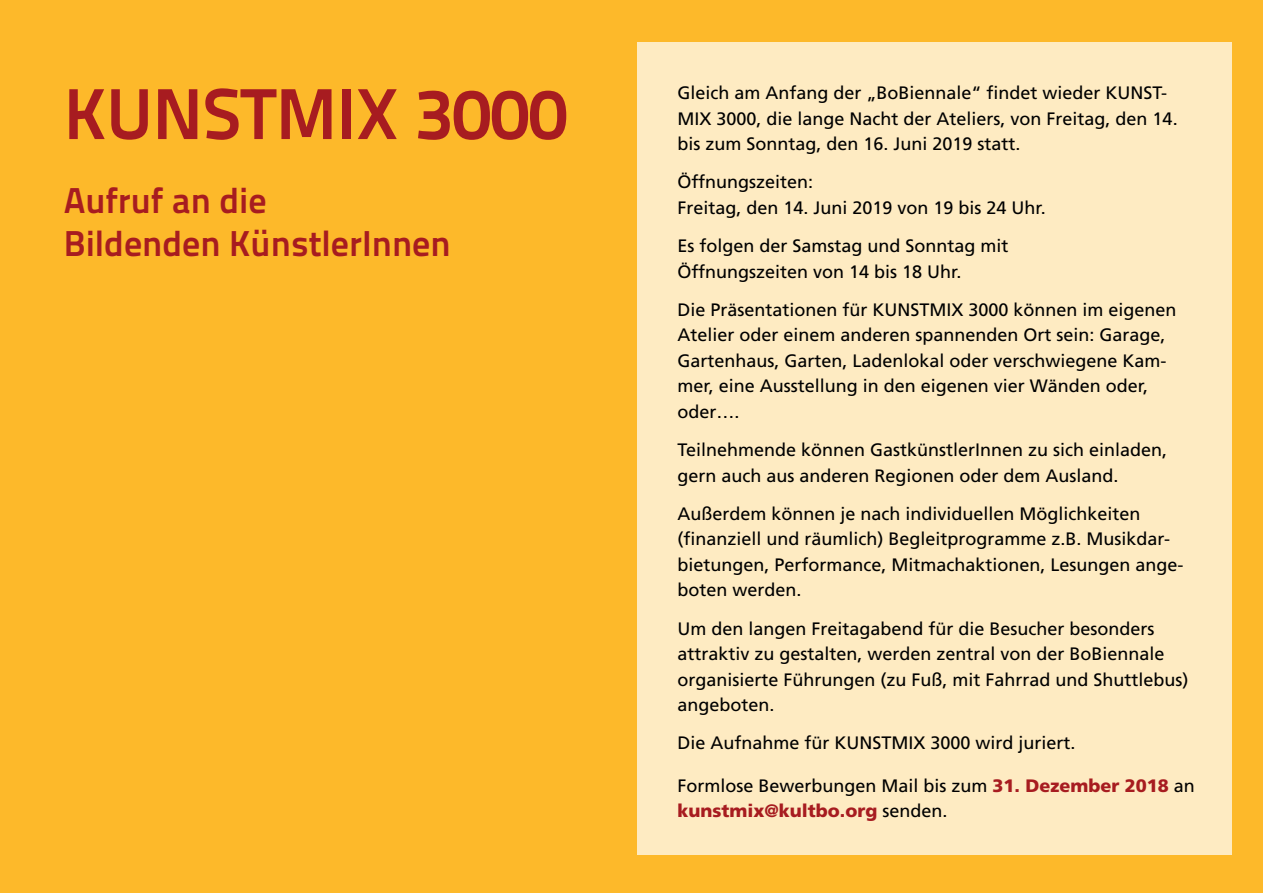
<style>
.page{position:relative;width:1263px;height:893px;background:#fdb92a}
.page>*{position:absolute;margin:0;border:0;box-sizing:border-box;transform-origin:0 0}
.t1{font:72px "Titillium Text 25 L 800 wt";color:#a71c20}
.t2{font:36px/43.2px "Titillium Text 25 L 800 wt";color:#a71c20}
.t3{font:18px/25.5px "Frutiger";color:#000}
.s1{font-weight:900;color:#a71c20}
</style>
<div class="page">
<div style="left:638px;top:43px;width:594px;height:812px;background:#feebc2"></div>
<h1 class="t1" style="left:64px;top:58px;width:505px">KUNSTMIX 3000</h1>
<h2 class="t2" style="left:64px;top:177px;width:389px">Aufruf an die<br>Bildenden KünstlerInnen</h2>
<p class="t3" style="left:677px;top:80px;width:502px">Gleich am Anfang der „BoBiennale“ findet wieder KUNST-<br>MIX 3000, die lange Nacht der Ateliers, von Freitag, den 14. bis zum Sonntag, den 16. Juni 2019 statt.</p>
<p class="t3" style="left:677px;top:169px;width:370px">Öffnungszeiten:<br>Freitag, den 14. Juni 2019 von 19 bis 24 Uhr.</p>
<p class="t3" style="left:677px;top:233px;width:333px">Es folgen der Samstag und Sonntag mit<br>Öffnungszeiten von 14 bis 18 Uhr.</p>
<p class="t3" style="left:677px;top:297px;width:501px">Die Präsentationen für KUNSTMIX 3000 können im eigenen Atelier oder einem anderen spannenden Ort sein: Garage, Gartenhaus, Garten, Ladenlokal oder verschwiegene Kam&shy;mer, eine Ausstellung in den eigenen vier Wänden oder, oder….</p>
<p class="t3" style="left:677px;top:437px;width:491px">Teilnehmende können GastkünstlerInnen zu sich einladen, gern auch aus anderen Regionen oder dem Ausland.</p>
<p class="t3" style="left:677px;top:501px;width:508px">Außerdem können je nach individuellen Möglichkeiten (finanziell und räumlich) Begleitprogramme z.B. Musikdar&shy;bietungen, Performance, Mitmachaktionen, Lesungen ange&shy;boten werden.</p>
<p class="t3" style="left:677px;top:615px;width:513px">Um den langen Freitagabend für die Besucher besonders attraktiv zu gestalten, werden zentral von der BoBiennale organisierte Führungen (zu Fuß, mit Fahrrad und Shuttlebus) angeboten.</p>
<p class="t3" style="left:677px;top:730px;width:400px">Die Aufnahme für KUNSTMIX 3000 wird juriert.</p>
<p class="t3" style="left:677px;top:773px;width:519px">Formlose Bewerbungen Mail bis zum <span class="s1">31. Dezember 2018</span> an <span class="s1">kunstmix@kultbo.org</span> senden.</p>
</div>
